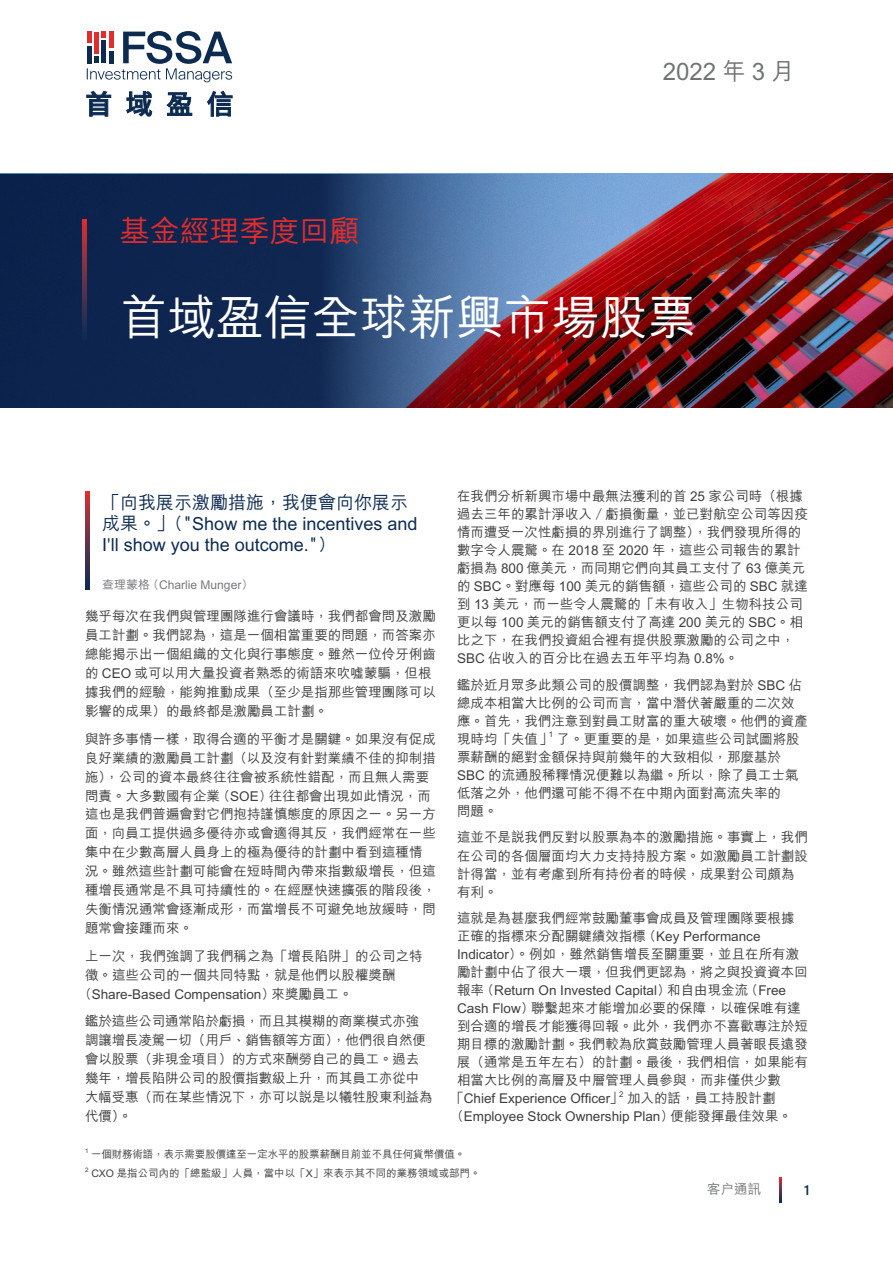
<style>
.page{position:relative;width:893px;height:1263px;background:#fff}
.page>*{position:absolute;margin:0;border:0;box-sizing:border-box;transform-origin:0 0}
.Titile_1{font:500 48px "M Hei HK";color:#fff}
.cover_1{font:500 30px "M Hei HK";color:#e32c2c}
.Date{font:500 24px "M Hei HK";color:#707475}
.pull_quote_table{font:500 18px/21px "M Hei HK";color:#0d2b51}
.Body_Copy{font:500 13.5px/19px "M Hei HK";color:#3e3e3f}
.bottom{font:500 13.5px "M Hei HK";color:#76787b}
.t1{font:500 13.5px "Suisse Intl";color:#0d2b51}
.Author{font:500 12px "M Hei HK";color:#76787b}
.Mandatories{font:500 10.5px "M Hei HK";letter-spacing:-.01em;color:#3e3e3f}
.Body_Copy-2{font:500 7.8px "M Hei HK";color:#3e3e3f}
.Mandatories-2{font:500 6.15px "M Hei HK";color:#3e3e3f}
</style>
<div class="page">
<svg style="left:779px;top:1177px;width:2px;height:25px"></svg>
<svg style="left:85px;top:491px;width:5px;height:99px"></svg>
<svg style="left:87px;top:91px;width:24px;height:25px"></svg>
<svg style="left:126px;top:91px;width:26px;height:25px"></svg>
<svg style="left:167px;top:92px;width:25px;height:24px"></svg>
<svg style="left:207px;top:91px;width:25px;height:25px"></svg>
<svg style="left:87px;top:31px;width:145px;height:51px"></svg>
<img style="left:643px;top:174px;width:250px;height:234px">
<svg style="left:0;top:174px;width:643px;height:234px;background:#353a60"></svg>
<svg style="left:82px;top:220px;width:5px;height:119px"></svg>
<p class="cover_1" style="left:120px;top:210px;width:241px">基金經理季度回顧</p>
<p class="Date" style="left:663px;top:54px;width:133px">2022 年 3 月</p>
<p class="Titile_1" style="left:120px;top:283px;width:577px">首域盈信全球新興市場股票</p>
<p class="pull_quote_table" style="left:102px;top:490px;width:317px">「向我展示激勵措施，我便會向你展示成果。」("Show me the incentives and<br>I'll show you the outcome.")</p>
<p class="Author" style="left:102px;top:575px;width:147px">查理蒙格 (Charlie Munger)</p>
<p class="Body_Copy" style="left:85px;top:606px;width:352px">幾乎每次在我們與管理團隊進行會議時，我們都會問及激勵員工計劃。我們認為，這是一個相當重要的問題，而答案亦總能揭示出一個組織的文化與行事態度。雖然一位伶牙俐齒的 CEO 或可以用大量投資者熟悉的術語來吹噓蒙騙，但根據我們的經驗，能夠推動成果（至少是指那些管理團隊可以影響的成果）的最終都是激勵員工計劃。</p>
<p class="Body_Copy" style="left:85px;top:728px;width:352px">與許多事情一樣，取得合適的平衡才是關鍵。如果沒有促成良好業績的激勵員工計劃（以及沒有針對業績不佳的抑制措施），公司的資本最終往往會被系統性錯配，而且無人需要問責。大多數國有企業 (SOE) 往往都會出現如此情況，而這也是我們普遍會對它們抱持謹慎態度的原因之一。另一方面，向員工提供過多優待亦或會適得其反，我們經常在一些集中在少數高層人員身上的極為優待的計劃中看到這種情況。雖然這些計劃可能會在短時間內帶來指數級增長，但這種增長通常是不具可持續性的。在經歷快速擴張的階段後，失衡情況通常會逐漸成形，而當增長不可避免地放緩時，問題常會接踵而來。</p>
<p class="Body_Copy" style="left:85px;top:945px;width:339px">上一次，我們強調了我們稱之為「增長陷阱」的公司之特徵。這些公司的一個共同特點，就是他們以股權獎酬(Share-Based Compensation) 來獎勵員工。</p>
<p class="Body_Copy" style="left:85px;top:1011px;width:349px">鑑於這些公司通常陷於虧損，而且其模糊的商業模式亦強調讓增長凌駕一切（用戶、銷售額等方面），他們很自然便會以股票（非現金項目）的方式來酬勞自己的員工。過去幾年，增長陷阱公司的股價指數級上升，而其員工亦從中大幅受惠（而在某些情況下，亦可以說是以犧牲股東利益為代價）。</p>
<p class="Body_Copy" style="left:457px;top:486px;width:352px;line-height:18px">在我們分析新興市場中最無法獲利的首 25 家公司時（根據過去三年的累計淨收入 / 虧損衡量，並已對航空公司等因疫情而遭受一次性虧損的界別進行了調整），我們發現所得的數字令人震驚。在 2018 至 2020 年，這些公司報告的累計虧損為 800 億美元，而同期它們向其員工支付了 63 億美元的 SBC。對應每 100 美元的銷售額，這些公司的 SBC 就達到 13 美元，而一些令人震驚的「未有收入」生物科技公司更以每 100 美元的銷售額支付了高達 200 美元的 SBC。相比之下，在我們投資組合裡有提供股票激勵的公司之中，<br>SBC 佔收入的百分比在過去五年平均為 0.8%。</p>
<p class="Body_Copy" style="left:457px;top:675px;width:352px;line-height:18px">鑑於近月眾多此類公司的股價調整，我們認為對於 SBC 佔總成本相當大比例的公司而言，當中潛伏著嚴重的二次效應。首先，我們注意到對員工財富的重大破壞。他們的資產現時均「失值」了。更重要的是，如果這些公司試圖將股</p>
<p class="Body_Copy-2" style="left:549px;top:729px;width:6px">1</p>
<p class="Body_Copy" style="left:457px;top:747px;width:343px;line-height:18px">票薪酬的絕對金額保持與前幾年的大致相似，那麼基於<br>SBC 的流通股稀釋情況便難以為繼。所以，除了員工士氣低落之外，他們還可能不得不在中期內面對高流失率的<br>問題。</p>
<p class="Body_Copy" style="left:457px;top:828px;width:352px;line-height:18px">這並不是說我們反對以股票為本的激勵措施。事實上，我們在公司的各個層面均大力支持持股方案。如激勵員工計劃設計得當，並有考慮到所有持份者的時候，成果對公司頗為有利。</p>
<p class="Body_Copy" style="left:457px;top:908px;width:339px">這就是為甚麼我們經常鼓勵董事會成員及管理團隊要根據</p>
<p class="Body_Copy" style="left:457px;top:926px;width:305px">正確的指標來分配關鍵績效指標 (Key Performance</p>
<p class="Body_Copy" style="left:457px;top:944px;width:344px">Indicator)。例如，雖然銷售增長至關重要，並且在所有激</p>
<p class="Body_Copy" style="left:457px;top:962px;width:352px">勵計劃中佔了很大一環，但我們更認為，將之與投資資本回</p>
<p class="Body_Copy" style="left:457px;top:980px;width:330px">報率 (Return On Invested Capital) 和自由現金流 (Free</p>
<p class="Body_Copy" style="left:457px;top:998px;width:345px">Cash Flow) 聯繫起來才能增加必要的保障，以確保唯有達</p>
<p class="Body_Copy" style="left:457px;top:1016px;width:352px">到合適的增長才能獲得回報。此外，我們亦不喜歡專注於短</p>
<p class="Body_Copy" style="left:457px;top:1034px;width:352px">期目標的激勵計劃。我們較為欣賞鼓勵管理人員著眼長遠發</p>
<p class="Body_Copy" style="left:457px;top:1052px;width:352px">展（通常是五年左右）的計劃。最後，我們相信，如果能有</p>
<p class="Body_Copy" style="left:457px;top:1070px;width:325px">相當大比例的高層及中層管理人員參與，而非僅供少數</p>
<p class="Body_Copy" style="left:450px;top:1088px;width:327px">「Chief Experience Officer」加入的話，員工持股計劃</p>
<p class="Body_Copy-2" style="left:619px;top:1088px;width:6px">2</p>
<p class="Body_Copy" style="left:457px;top:1106px;width:336px">(Employee Stock Ownership Plan) 便能發揮最佳效果。</p>
<p class="Mandatories-2" style="left:85px;top:1146px;width:5px">1</p>
<p class="Mandatories" style="left:91px;top:1146px;width:376px">一個財務術語，表示需要股價達至一定水平的股票薪酬目前並不具任何貨幣價值。</p>
<p class="Mandatories-2" style="left:85px;top:1165px;width:5px">2</p>
<p class="Mandatories" style="left:91px;top:1165px;width:391px">CXO 是指公司內的「總監級」人員，當中以「X」來表示其不同的業務領域或部門。</p>
<p class="bottom" style="left:707px;top:1179px;width:55px">客户通訊</p>
<p class="t1" style="left:804px;top:1182px;width:6px">1</p>
</div>
